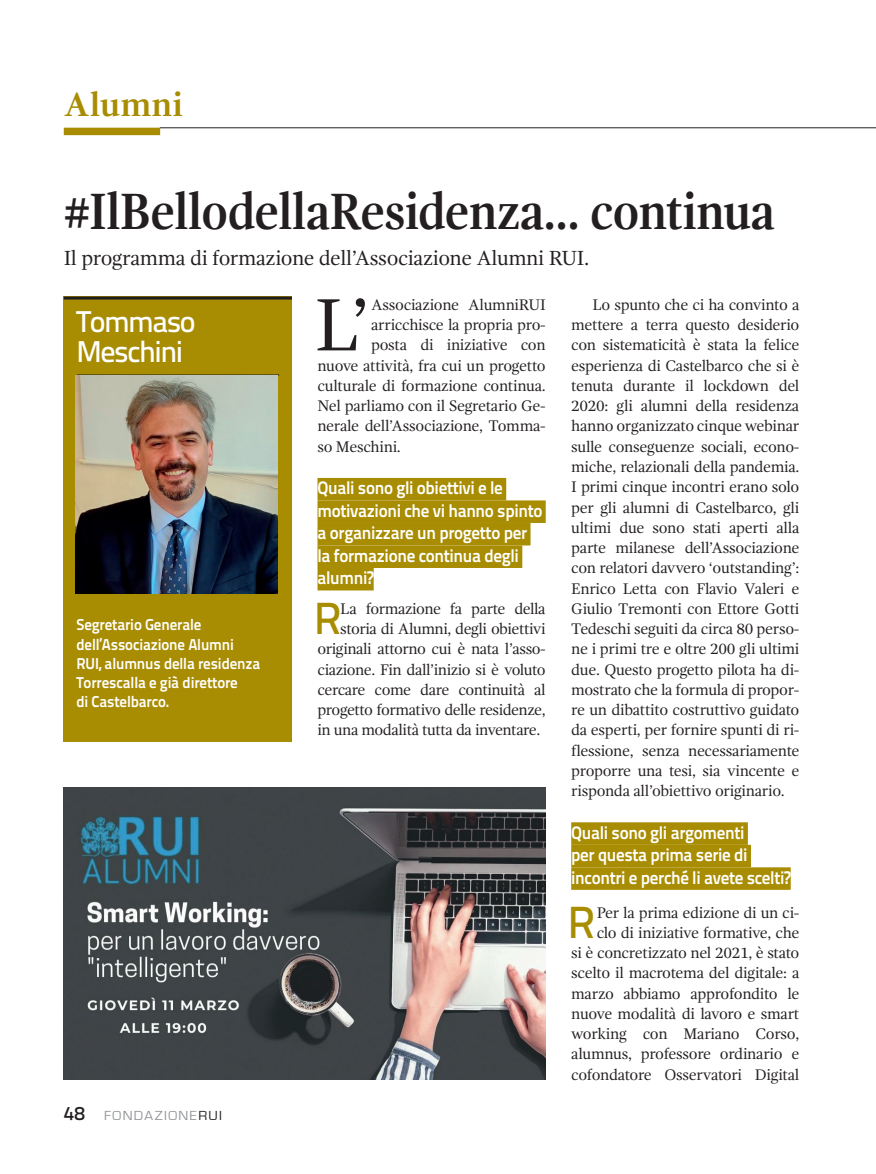
<style>
.page{position:relative;width:876px;height:1174px;background:#fff}
.page>*{position:absolute;margin:0;border:0;box-sizing:border-box;transform-origin:0 0}
.t1{font:76.2px "Gandhi Serif";color:#231f20}
.t2{font:700 52.5px "Gandhi Serif";letter-spacing:-.02em;color:#231f20;scale:.91 1}
.t3{font:45px "Titillium Text 25 L 600 wt";color:#a88c01}
.t4{font:700 34.5px "Gandhi Serif";color:#a88c01}
.t5{font:30px/30px "Titillium Text 25 L 600 wt";letter-spacing:-.05em;color:#fff}
.t6{font:21px "Gandhi Serif";letter-spacing:-.02em;color:#231f20}
.t7{font:18px/22.5px "Titillium Text 25 L 800 wt";letter-spacing:-.02em;color:#fff;scale:.95 1}
.t8{font:15.75px/20.2px "Gandhi Serif";letter-spacing:-.025em;color:#231f20;text-align:justify}
.t9{font:15.75px/19.2px "Titillium Text 25 L 800 wt";letter-spacing:-.01em;color:#fff;scale:.95 1}
.t10{font:13.5px "Eurostile";letter-spacing:.1em;color:#939598;scale:1.05 1}
.s1{font-family:"Titillium Text 25 L 600 wt";font-size:19.5px;color:#231f20}
.s2{color:#231f20}
</style>
<div class="page">
<div style="left:317px;top:478px;width:189px;height:22px;background:#a88c01"></div>
<div style="left:317px;top:500px;width:229px;height:23px;background:#a88c01"></div>
<div style="left:317px;top:523px;width:213px;height:22px;background:#a88c01"></div>
<div style="left:317px;top:545px;width:205px;height:23px;background:#a88c01"></div>
<div style="left:317px;top:568px;width:57px;height:22px;background:#a88c01"></div>
<div style="left:571px;top:822px;width:177px;height:23px;background:#a88c01"></div>
<div style="left:571px;top:845px;width:180px;height:22px;background:#a88c01"></div>
<div style="left:571px;top:867px;width:220px;height:23px;background:#a88c01"></div>
<div style="left:64px;top:128px;width:96px;height:7px;background:#a88c01"></div>
<div style="left:64px;top:296px;width:228px;height:446px;background:#a88c01"></div>
<hr style="left:77px;top:374px;width:202px;height:1px;background:#231f20">
<hr style="left:64px;top:296px;width:228px;height:3px;background:#231f20">
<hr style="left:160px;top:127px;width:716px;height:1px;background:#231f20">
<img style="left:64px;top:788px;width:482px;height:291px">
<img style="left:75px;top:375px;width:202px;height:218px">
<h3 class="t4" style="left:64px;top:85px;width:121px">Alumni</h3>
<h2 class="t2" style="left:64px;top:181px;width:783px">#IlBellodellaResidenza… continua</h2>
<h3 class="t6" style="left:64px;top:246px;width:527px">Il programma di formazione dell’Associazione Alumni RUI.</h3>
<h3 class="t5" style="left:77px;top:305px;width:121px">Tommaso<br>Meschini</h3>
<p class="t9" style="left:77px;top:614px;width:195px">Segretario Generale dell’Associazione Alumni<br>RUI, alumnus della residenza<br>Torrescalla e già direttore<br>di Castelbarco.</p>
<p class="t10" style="left:64px;top:1108px;width:152px"><span class="s1">48</span> FONDAZIONE<span class="s2">RUI</span></p>
<h1 class="t1" style="left:314px;top:282px;width:57px">L’</h1>
<p class="t8" style="left:371px;top:294px;width:176px">Associazione AlumniRUI</p>
<p class="t8" style="left:371px;top:315px;width:176px">arricchisce la propria pro-</p>
<p class="t8" style="left:371px;top:335px;width:176px">posta di iniziative con</p>
<p class="t8" style="left:317px;top:355px;width:230px">nuove attività, fra cui un progetto</p>
<p class="t8" style="left:317px;top:375px;width:230px">culturale di formazione continua.</p>
<p class="t8" style="left:317px;top:396px;width:230px">Nel parliamo con il Segretario Ge-</p>
<p class="t8" style="left:317px;top:416px;width:230px">nerale dell’Associazione, Tomma-</p>
<p class="t8" style="left:317px;top:436px;width:85px">so Meschini.</p>
<p class="t7" style="left:317px;top:476px;width:238px">Quali sono gli obiettivi e le motivazioni che vi hanno spinto a organizzare un progetto per la formazione continua degli alumni?</p>
<h3 class="t3" style="left:314px;top:584px;width:29px">R</h3>
<p class="t8" style="left:340px;top:598px;width:207px">La formazione fa parte della</p>
<p class="t8" style="left:340px;top:618px;width:207px">storia di Alumni, degli obiettivi</p>
<p class="t8" style="left:317px;top:639px;width:230px">originali attorno cui è nata l’asso-</p>
<p class="t8" style="left:317px;top:659px;width:230px">ciazione. Fin dall’inizio si è voluto</p>
<p class="t8" style="left:317px;top:679px;width:230px">cercare come dare continuità al</p>
<p class="t8" style="left:317px;top:699px;width:230px">progetto formativo delle residenze,</p>
<p class="t8" style="left:317px;top:720px;width:224px">in una modalità tutta da inventare.</p>
<p class="t8" style="left:571px;top:294px;width:230px;text-indent:21px">Lo spunto che ci ha convinto a mettere a terra questo desiderio con sistematicità è stata la felice esperienza di Castelbarco che si è tenuta durante il lockdown del 2020: gli alumni della residenza hanno organizzato cinque webinar sulle conseguenze sociali, econo&shy;miche, relazionali della pandemia.<br>I primi cinque incontri erano solo per gli alumni di Castelbarco, gli ultimi due sono stati aperti alla parte milanese dell’Associazione con relatori davvero ‘outstanding’:<br>Enrico Letta con Flavio Valeri e Giulio Tremonti con Ettore Gotti Tedeschi seguiti da circa 80 perso&shy;ne i primi tre e oltre 200 gli ultimi due. Questo progetto pilota ha di&shy;mostrato che la formula di propor&shy;re un dibattito costruttivo guidato da esperti, per fornire spunti di ri&shy;flessione, senza necessariamente proporre una tesi, sia vincente e risponda all’obiettivo originario.</p>
<p class="t7" style="left:571px;top:820px;width:233px">Quali sono gli argomenti<br>per questa prima serie di incontri e perché li avete scelti?</p>
<h3 class="t3" style="left:567px;top:888px;width:29px">R</h3>
<p class="t8" style="left:571px;top:902px;width:230px;text-align:right">Per la prima edizione di un ci-<br>clo di iniziative formative, che<br>si è concretizzato nel 2021, è stato scelto il macrotema del digitale: a marzo abbiamo approfondito le nuove modalità di lavoro e smart working con Mariano Corso, alumnus, professore ordinario e cofondatore Osservatori Digital</p>
</div>
